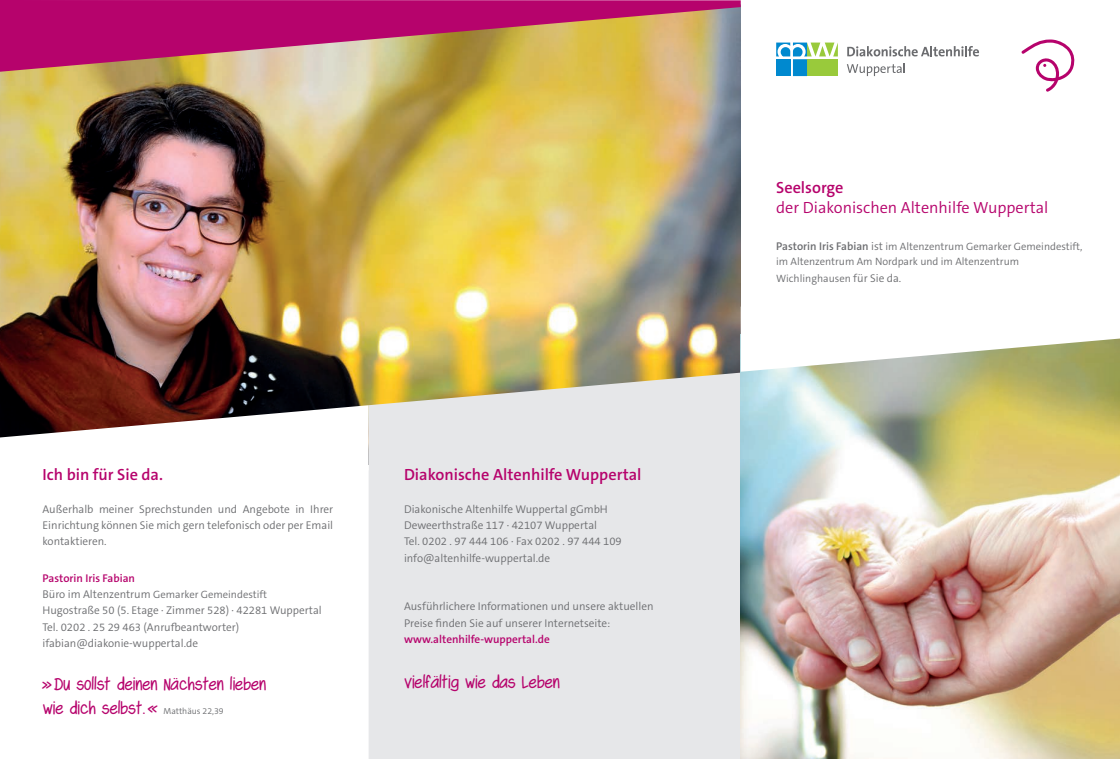
<style>
.page{position:relative;width:1120px;height:759px;background:#fff}
.page>*{position:absolute;margin:0;border:0;box-sizing:border-box;transform-origin:0 0}
.t1{font:18.75px/23.8px "Swagger";letter-spacing:.02em;color:#b6036c}
.t2{font:600 16.25px "The Sans C5";color:#b6036c}
.t3{font:300 16.25px "The Sans C5";color:#b6036c}
.t4{font:300 11.25px/16.2px "The Sans C5";color:#6c6d70}
.t5{font:600 11.25px "The Sans C5";color:#b6036c}
.t6{font:300 10.62px/16px "The Sans C5";color:#6c6d70}
.s1{font-size:11.25px}
.s2{font-family:"The Sans C5";font-weight:300;font-size:8.75px;color:#6c6d70}
.s3{font-weight:600;font-size:11.25px}
</style>
<div class="page">
<img style="left:0;top:72px;width:741px;height:333px">
<div style="left:369px;top:371px;width:372px;height:387px;background:#e6e7e9"></div>
<img style="left:741px;top:371px;width:379px;height:387px">
<svg style="left:751px;top:338px;width:369px;height:33px"></svg>
<svg style="left:847px;top:63px;width:58px;height:13px"></svg>
<svg style="left:847px;top:46px;width:132px;height:10px"></svg>
<svg style="left:776px;top:56px;width:62px;height:20px"></svg>
<div style="left:807px;top:59px;width:31px;height:17px;background:#99ca3b"></div>
<div style="left:776px;top:59px;width:14px;height:17px;background:#0089cf"></div>
<div style="left:793px;top:59px;width:14px;height:17px;background:#0089cf"></div>
<svg style="left:776px;top:43px;width:62px;height:13px"></svg>
<svg style="left:1021px;top:39px;width:53px;height:53px"></svg>
<svg style="left:0;top:0;width:741px;height:72px;background:#bf536c"></svg>
<svg style="left:0;top:405px;width:369px;height:60px"></svg>
<h2 class="t2" style="left:43px;top:464px;width:122px">Ich bin für Sie da.</h2>
<p class="t4" style="left:43px;top:500px;width:292px;text-align:justify">Außerhalb meiner Sprechstunden und Angebote in Ihrer Einrichtung können Sie mich gern telefonisch oder per Email kontaktieren.</p>
<p class="t5" style="left:43px;top:570px;width:94px">Pastorin Iris Fabian</p>
<p class="t6" style="left:43px;top:586px;width:226px"><span class="s1">Büro im Altenzentrum</span> Gemarker Gemeindestift</p>
<p class="t4" style="left:43px;top:602px;width:281px">Hugostraße 50 (5. Etage · Zimmer 528) · 42281 Wuppertal<br>Tel. 0202 . 25 29 463 (Anrufbeantworter) ifabian@diakonie-wuppertal.de</p>
<h1 class="t1" style="left:43px;top:672px;width:224px">» Du sollst deinen Nächsten lieben wie dich selbst. « <span class="s2">Matthäus 22,39</span></h1>
<h2 class="t2" style="left:404px;top:464px;width:239px">Diakonische Altenhilfe Wuppertal</h2>
<p class="t4" style="left:404px;top:500px;width:219px">Diakonische Altenhilfe Wuppertal gGmbH Deweerthstraße 117 · 42107 Wuppertal<br>Tel. 0202 . 97 444 106 · Fax 0202 . 97 444 109 info@altenhilfe-wuppertal.de</p>
<p class="t4" style="left:404px;top:598px;width:251px">Ausführlichere Informationen und unsere aktuellen<br>Preise finden Sie auf unserer Internetseite:</p>
<p class="t5" style="left:404px;top:631px;width:147px">www.altenhilfe-wuppertal.de</p>
<h1 class="t1" style="left:404px;top:670px;width:157px">vielfältig wie das Leben</h1>
<h2 class="t2" style="left:776px;top:177px;width:69px">Seelsorge</h2>
<h2 class="t3" style="left:776px;top:197px;width:274px">der Diakonischen Altenhilfe Wuppertal</h2>
<p class="t6" style="left:776px;top:238px;width:308px"><span class="s3">Pastorin Iris Fabian</span> <span class="s1">ist</span> im Altenzentrum Gemarker Gemeindestift, im Altenzentrum Am Nordpark und im Altenzentrum<br>Wichlinghausen <span class="s1">für Sie da.</span></p>
</div>
